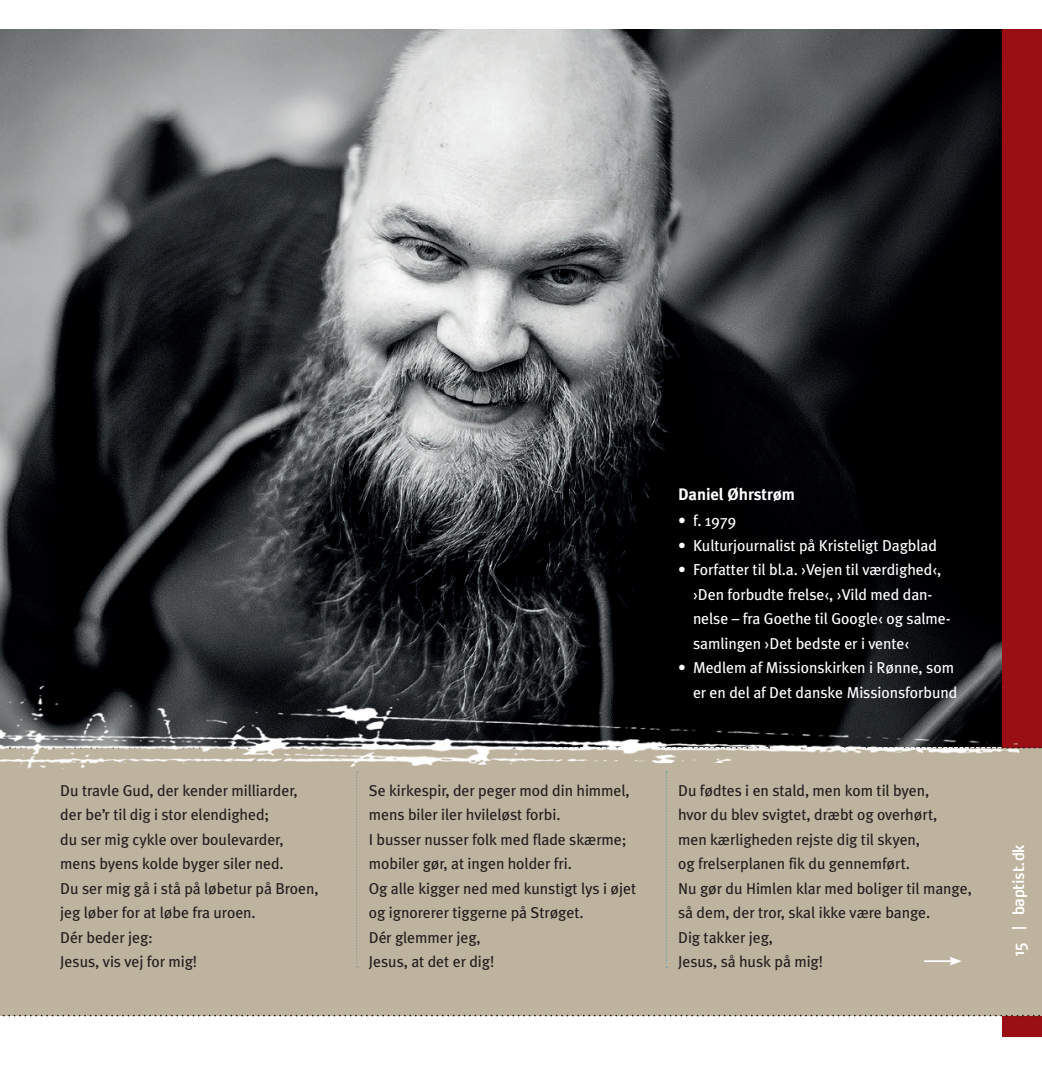
<style>
.page{position:relative;width:1042px;height:1067px;background:#fff}
.page>*{position:absolute;margin:0;border:0;box-sizing:border-box;transform-origin:0 0}
.Mellemrubrik_9_14{font:700 16.62px "Meta Plus";letter-spacing:-.005em;color:#fff}
.Brødtxt_9_14{font:15.75px "Meta Plus";letter-spacing:-.005em;color:#231f20}
.Skribent_fakta{font:15.75px/24.5px "Meta Plus";letter-spacing:-.005em;color:#fff}
.Manchet{font:600 15.75px "Max OT";letter-spacing:-.02em;color:#fff;scale:.93 1}
</style>
<div class="page">
<img style="left:0;top:30px;width:1002px;height:645px">
<div style="left:1002px;top:30px;width:40px;height:1007px;background:#990f13"></div>
<div style="left:0;top:747px;width:1042px;height:268px;background:#bdb39e"></div>
<svg style="left:0;top:1014px;width:1042px;height:2px"></svg>
<svg style="left:1022px;top:747px;width:20px;height:1px"></svg>
<svg style="left:665px;top:771px;width:2px;height:196px"></svg>
<svg style="left:356px;top:771px;width:2px;height:196px"></svg>
<img style="left:0;top:675px;width:1022px;height:93px">
<hr style="left:924px;top:960px;width:28px;height:2px;background:#fff">
<svg style="left:949px;top:957px;width:13px;height:8px"></svg>
<p class="Brødtxt_9_14" style="left:60px;top:781px;width:239px">Du travle Gud, der kender milliarder,</p>
<p class="Brødtxt_9_14" style="left:60px;top:805px;width:211px">der be’r til dig i stor elendighed;</p>
<p class="Brødtxt_9_14" style="left:60px;top:830px;width:225px">du ser mig cykle over boulevarder,</p>
<p class="Brødtxt_9_14" style="left:60px;top:854px;width:225px">mens byens kolde byger siler ned.</p>
<p class="Brødtxt_9_14" style="left:60px;top:879px;width:260px">Du ser mig gå i stå på løbetur på Broen,</p>
<p class="Brødtxt_9_14" style="left:60px;top:903px;width:197px">jeg løber for at løbe fra uroen.</p>
<p class="Brødtxt_9_14" style="left:60px;top:928px;width:94px">Dér beder jeg:</p>
<p class="Brødtxt_9_14" style="left:60px;top:952px;width:138px">Jesus, vis vej for mig!</p>
<p class="Brødtxt_9_14" style="left:369px;top:781px;width:262px">Se kirkespir, der peger mod din himmel,</p>
<p class="Brødtxt_9_14" style="left:369px;top:805px;width:193px">mens biler iler hvileløst forbi.</p>
<p class="Brødtxt_9_14" style="left:369px;top:830px;width:259px">I busser nusser folk med flade skærme;</p>
<p class="Brødtxt_9_14" style="left:369px;top:854px;width:205px">mobiler gør, at ingen holder fri.</p>
<p class="Brødtxt_9_14" style="left:369px;top:879px;width:269px">Og alle kigger ned med kunstigt lys i øjet</p>
<p class="Brødtxt_9_14" style="left:369px;top:903px;width:216px">og ignorerer tiggerne på Strøget.</p>
<p class="Brødtxt_9_14" style="left:369px;top:928px;width:113px">Dér glemmer jeg,</p>
<p class="Brødtxt_9_14" style="left:369px;top:952px;width:127px">Jesus, at det er dig!</p>
<p class="Mellemrubrik_9_14" style="left:678px;top:484px;width:119px">Daniel Øhrstrøm</p>
<p class="Skribent_fakta" style="left:678px;top:508px;width:60px">• f. 1979</p>
<p class="Skribent_fakta" style="left:678px;top:533px;width:260px">• Kulturjournalist på Kristeligt Dagblad</p>
<p class="Skribent_fakta" style="left:693px;top:557px;width:259px;text-indent:-15px">• Forfatter til bl.a. ›Vejen til værdighed‹, ›Den forbudte frelse‹, ›Vild med dan&shy;nelse – fra Goethe til Google‹ og salme&shy;samlingen ›Det bedste er i vente‹</p>
<p class="Skribent_fakta" style="left:678px;top:655px;width:281px;text-align:right">• Medlem af Missionskirken i Rønne, som er en del af Det danske Missionsforbund</p>
<p class="Brødtxt_9_14" style="left:678px;top:781px;width:253px">Du fødtes i en stald, men kom til byen,</p>
<p class="Brødtxt_9_14" style="left:678px;top:805px;width:261px">hvor du blev svigtet, dræbt og overhørt,</p>
<p class="Brødtxt_9_14" style="left:678px;top:830px;width:243px">men kærligheden rejste dig til skyen,</p>
<p class="Brødtxt_9_14" style="left:678px;top:854px;width:233px">og frelserplanen fik du gennemført.</p>
<p class="Brødtxt_9_14" style="left:678px;top:879px;width:295px">Nu gør du Himlen klar med boliger til mange,</p>
<p class="Brødtxt_9_14" style="left:678px;top:903px;width:254px">så dem, der tror, skal ikke være bange.</p>
<p class="Brødtxt_9_14" style="left:678px;top:928px;width:96px">Dig takker jeg,</p>
<p class="Brødtxt_9_14" style="left:678px;top:952px;width:147px">Jesus, så husk på mig!</p>
<p class="Manchet" style="left:1008px;top:930px;width:94px;rotate:-90deg">| baptist.dk</p>
<p class="Manchet" style="left:1008px;top:956px;width:16px;rotate:-90deg">15</p>
</div>
